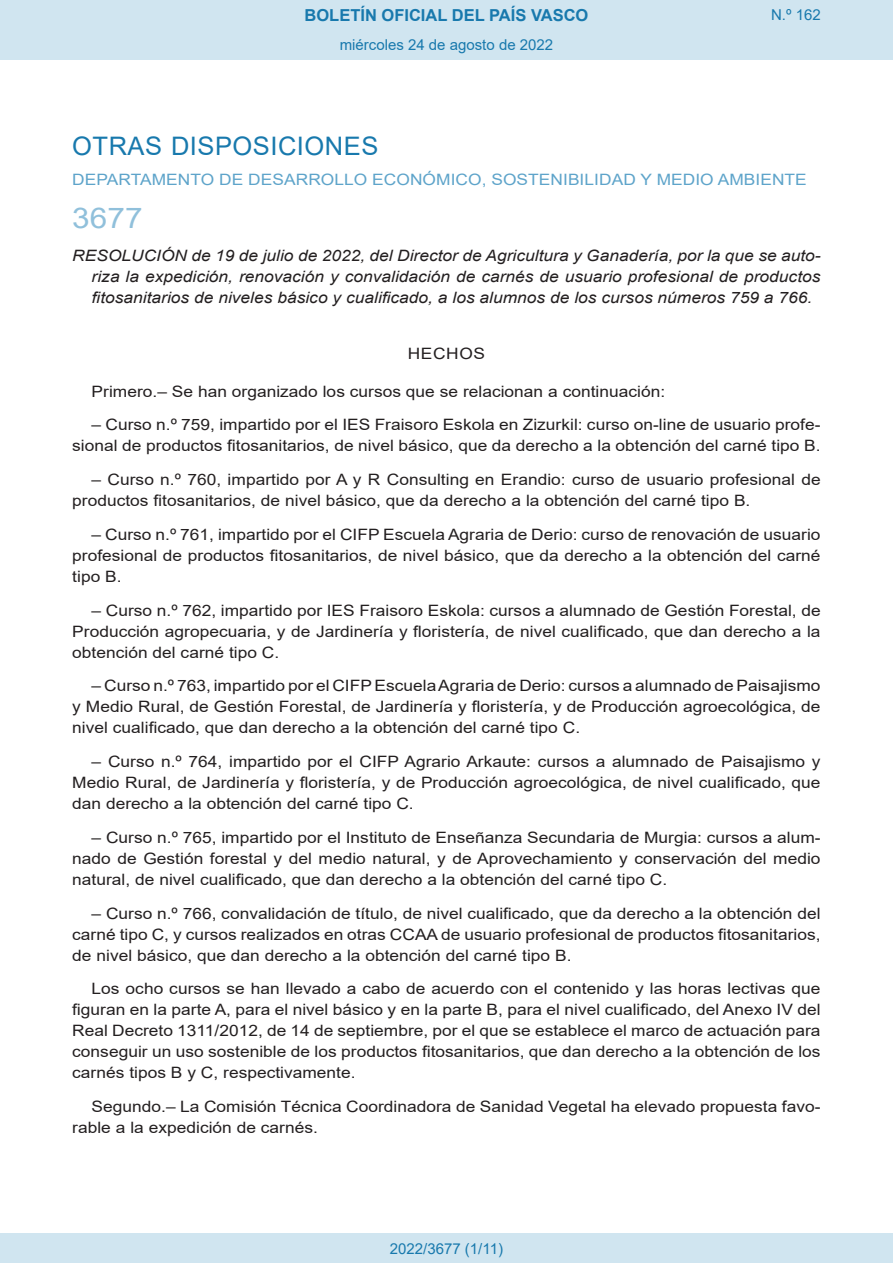
<style>
.page{position:relative;width:893px;height:1263px;background:#fff}
.page>*{position:absolute;margin:0;border:0;box-sizing:border-box;transform-origin:0 0}
.BOPVOrden{font:28.5px "Arial";color:#90c0db;scale:1.11 1}
.BOPVSeccion{font:25.5px "Arial";letter-spacing:.02em;color:#1879ad}
.t1{font:700 16.5px "Arial";color:#1879ad}
.BOPVDetalle{font:15.6px/21px "Arial";color:#231f20;text-align:justify;scale:1.11 1}
.BOPVTitulo{font:italic 15.6px/21px "Arial";color:#231f20;text-align:justify;scale:1.11 1}
.BOPVOrganismo{font:15.6px "Arial";letter-spacing:.005em;color:#5ea4ca;scale:1.11 1}
.BOPVClave{font:15.6px "Arial";letter-spacing:.035em;color:#231f20;scale:1.11 1}
.Paginacion_Centro{font:15px "Arial";color:#1879ad}
</style>
<div class="page">
<div style="left:0;top:0;width:893px;height:60px;background:#d0e5f0"></div>
<div style="left:0;top:1233px;width:893px;height:30px;background:#d0e5f0"></div>
<p class="t1" style="left:305px;top:3px;width:285px">BOLETÍN OFICIAL DEL PAÍS VASCO</p>
<p class="Paginacion_Centro" style="left:340px;top:35px;width:215px">miércoles 24 de agosto de 2022</p>
<p class="Paginacion_Centro" style="left:771px;top:5px;width:51px">N.º 162</p>
<p class="BOPVSeccion" style="left:72px;top:128px;width:308px">OTRAS DISPOSICIONES</p>
<p class="BOPVOrganismo" style="left:72px;top:169px;width:663px">DEPARTAMENTO DE DESARROLLO ECONÓMICO, SOSTENIBILIDAD Y MEDIO AMBIENTE</p>
<p class="BOPVOrden" style="left:72px;top:198px;width:65px">3677</p>
<p class="BOPVTitulo" style="left:92px;top:246px;width:658px;text-indent:-19px">RESOLUCIÓN de 19 de julio de 2022, del Director de Agricultura y Ganadería, por la que se auto&shy;riza la expedición, renovación y convalidación de carnés de usuario profesional de productos fitosanitarios de niveles básico y cualificado, a los alumnos de los cursos números 759 a 766.</p>
<p class="BOPVClave" style="left:408px;top:342px;width:71px">HECHOS</p>
<p class="BOPVDetalle" style="left:92px;top:380px;width:518px">Primero.– Se han organizado los cursos que se relacionan a continuación:</p>
<p class="BOPVDetalle" style="left:72px;top:414px;width:676px;text-align:right">– Curso n.º 759, impartido por el IES Fraisoro Eskola en Zizurkil: curso on-line de usuario profe&shy;sional de productos fitosanitarios, de nivel básico, que da derecho a la obtención del carné tipo B.</p>
<p class="BOPVDetalle" style="left:72px;top:469px;width:676px;text-indent:19px">– Curso n.º 760, impartido por A y R Consulting en Erandio: curso de usuario profesional de productos fitosanitarios, de nivel básico, que da derecho a la obtención del carné tipo B.</p>
<p class="BOPVDetalle" style="left:72px;top:524px;width:676px;text-indent:19px">– Curso n.º 761, impartido por el CIFP Escuela Agraria de Derio: curso de renovación de usuario profesional de productos fitosanitarios, de nivel básico, que da derecho a la obtención del carné tipo B.</p>
<p class="BOPVDetalle" style="left:72px;top:599px;width:676px;text-indent:19px">– Curso n.º 762, impartido por IES Fraisoro Eskola: cursos a alumnado de Gestión Forestal, de Producción agropecuaria, y de Jardinería y floristería, de nivel cualificado, que dan derecho a la obtención del carné tipo C.</p>
<p class="BOPVDetalle" style="left:72px;top:675px;width:676px;text-indent:19px">– Curso n.º 763, impartido por el CIFP Escuela Agraria de Derio: cursos a alumnado de Paisajismo y Medio Rural, de Gestión Forestal, de Jardinería y floristería, y de Producción agroecológica, de nivel cualificado, que dan derecho a la obtención del carné tipo C.</p>
<p class="BOPVDetalle" style="left:72px;top:751px;width:676px;text-indent:19px">– Curso n.º 764, impartido por el CIFP Agrario Arkaute: cursos a alumnado de Paisajismo y Medio Rural, de Jardinería y floristería, y de Producción agroecológica, de nivel cualificado, que dan derecho a la obtención del carné tipo C.</p>
<p class="BOPVDetalle" style="left:72px;top:827px;width:676px;text-indent:19px">– Curso n.º 765, impartido por el Instituto de Enseñanza Secundaria de Murgia: cursos a alum&shy;nado de Gestión forestal y del medio natural, y de Aprovechamiento y conservación del medio natural, de nivel cualificado, que dan derecho a la obtención del carné tipo C.</p>
<p class="BOPVDetalle" style="left:72px;top:902px;width:676px;text-indent:19px">– Curso n.º 766, convalidación de título, de nivel cualificado, que da derecho a la obtención del carné tipo C, y cursos realizados en otras CCAA de usuario profesional de productos fitosanitarios, de nivel básico, que dan derecho a la obtención del carné tipo B.</p>
<p class="BOPVDetalle" style="left:72px;top:978px;width:676px;text-indent:19px">Los ocho cursos se han llevado a cabo de acuerdo con el contenido y las horas lectivas que figuran en la parte A, para el nivel básico y en la parte B, para el nivel cualificado, del Anexo IV del Real Decreto 1311/2012, de 14 de septiembre, por el que se establece el marco de actuación para conseguir un uso sostenible de los productos fitosanitarios, que dan derecho a la obtención de los carnés tipos B y C, respectivamente.</p>
<p class="BOPVDetalle" style="left:72px;top:1096px;width:676px;text-indent:19px">Segundo.– La Comisión Técnica Coordinadora de Sanidad Vegetal ha elevado propuesta favo&shy;rable a la expedición de carnés.</p>
<p class="Paginacion_Centro" style="left:390px;top:1238px;width:115px">2022/3677 (1/11)</p>
</div>
